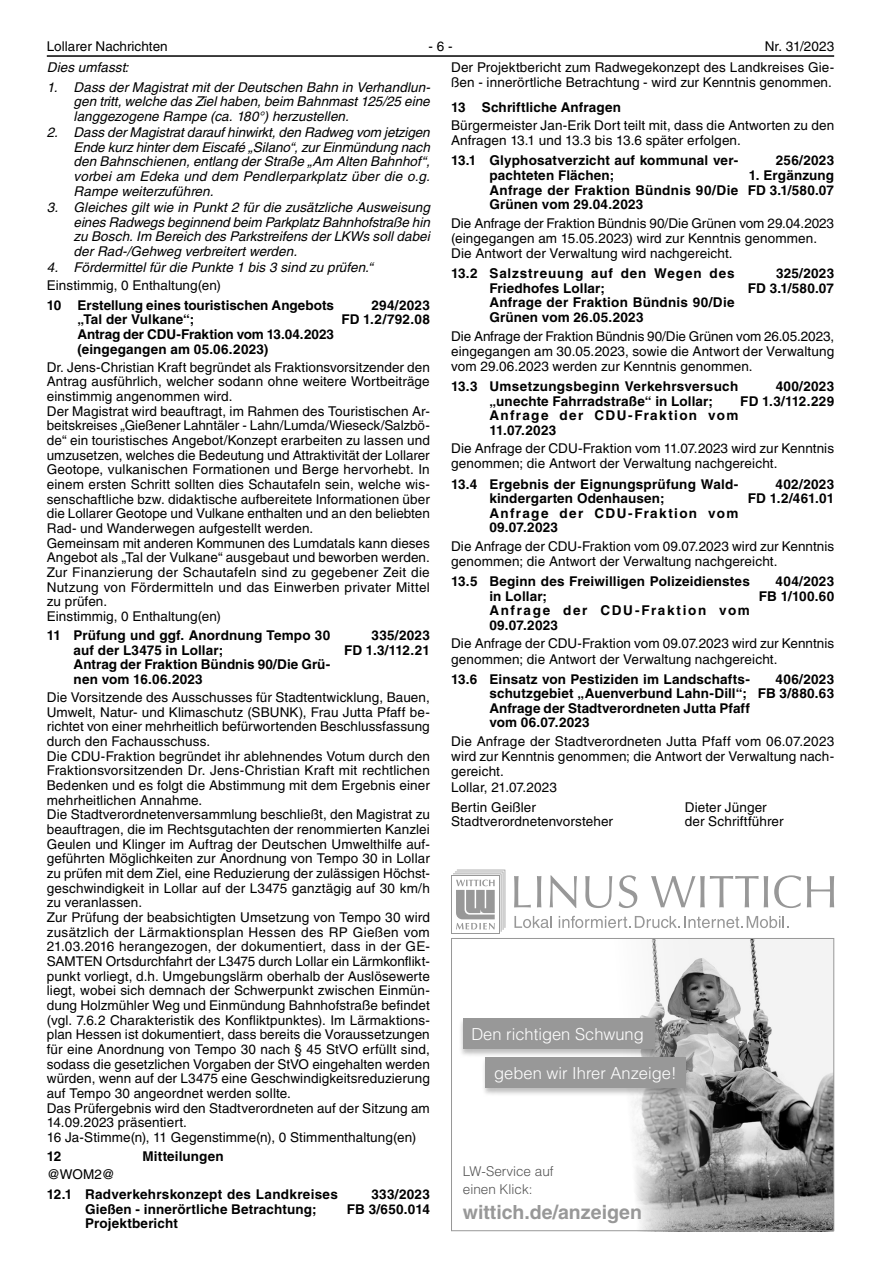
<style>
.page{position:relative;width:881px;height:1263px;background:#fff}
.page>*{position:absolute;margin:0;border:0;box-sizing:border-box;transform-origin:0 0}
.t1{font:19.5px "Helvetica LT Bold 2";color:#989898}
.t2{font:300 16.5px "Helvetica LT";color:#fff}
.t3{font:13.5px/14.7px "Helvetica LT";letter-spacing:.005em;color:#000}
.t4{font:700 13.5px/14.5px "Helvetica LT";letter-spacing:.015em;color:#000}
.t5{font:italic 13.5px/14.5px "Helvetica LT";letter-spacing:.005em;color:#000;text-align:justify}
.t6{font:300 13.5px/17.4px "Helvetica LT";color:#535353}
</style>
<div class="page">
<hr style="left:47px;top:55px;width:786px;height:2px;background:#000">
<img style="left:632px;top:940px;width:199px;height:289px">
<div style="left:451px;top:938px;width:382px;height:293px;border:1px solid #989898"></div>
<div style="left:458px;top:1018px;width:201px;height:39px;background:#000;opacity:.26"></div>
<div style="left:462px;top:1018px;width:192px;height:30px;background:#989898"></div>
<div style="left:481px;top:1057px;width:209px;height:39px;background:#000;opacity:.26"></div>
<div style="left:485px;top:1057px;width:200px;height:30px;background:#989898"></div>
<svg style="left:514px;top:876px;width:16px;height:31px"></svg>
<svg style="left:537px;top:876px;width:4px;height:31px"></svg>
<svg style="left:549px;top:875px;width:27px;height:33px"></svg>
<svg style="left:585px;top:876px;width:27px;height:32px"></svg>
<svg style="left:618px;top:875px;width:19px;height:33px"></svg>
<svg style="left:651px;top:876px;width:116px;height:31px"></svg>
<svg style="left:774px;top:875px;width:26px;height:33px"></svg>
<svg style="left:806px;top:876px;width:27px;height:31px"></svg>
<div style="left:451px;top:875px;width:48px;height:59px;background:#989898"></div>
<div style="left:452px;top:876px;width:46px;height:57px;background:#fff"></div>
<svg style="left:453px;top:870px;width:52px;height:62px"></svg>
<svg style="left:514px;top:916px;width:37px;height:12px"></svg>
<svg style="left:558px;top:916px;width:230px;height:12px"></svg>
<p class="t3" style="left:47px;top:39px;width:122px">Lollarer Nachrichten</p>
<p class="t3" style="left:428px;top:39px;width:26px">- 6 -</p>
<p class="t3" style="left:451px;top:35px;width:384px;line-height:21.3px;text-align:right">Nr. 31/2023<br>Der Projektbericht zum Radwegekonzept des Landkreises Gie-</p>
<p class="t3" style="left:451px;top:75px;width:382px">ßen - innerörtliche Betrachtung - wird zur Kenntnis genommen.</p>
<p class="t4" style="left:451px;top:99px;width:171px">13 Schriftliche Anfragen</p>
<p class="t3" style="left:451px;top:118px;width:384px;line-height:15.1px">Bürgermeister Jan-Erik Dort teilt mit, dass die Antworten zu den<br>Anfragen 13.1 und 13.3 bis 13.6 später erfolgen.</p>
<p class="t4" style="left:489px;top:153px;width:250px;text-indent:-38px">13.1 Glyphosatverzicht auf kommunal ver&shy;pachteten Flächen;<br>Anfrage der Fraktion Bündnis 90/Die<br>Grünen vom 29.04.2023</p>
<p class="t4" style="left:775px;top:153px;width:60px">256/2023</p>
<p class="t5" style="left:47px;top:60px;width:83px">Dies umfasst:</p>
<p class="t5" style="left:74px;top:80px;width:358px;text-indent:-27px">1. Dass der Magistrat mit der Deutschen Bahn in Verhandlun&shy;gen tritt, welche das Ziel haben, beim Bahnmast 125/25 eine langgezogene Rampe (ca. 180°) herzustellen.</p>
<p class="t5" style="left:74px;top:125px;width:357px;text-indent:-27px">2. Dass der Magistrat darauf hinwirkt, den Radweg vom jetzigen Ende kurz hinter dem Eiscafé „Silano“, zur Einmündung nach den Bahnschienen, entlang der Straße „Am Alten Bahnhof“, vorbei am Edeka und dem Pendlerparkplatz über die o.g.<br>Rampe weiterzuführen.</p>
<p class="t5" style="left:74px;top:200px;width:357px;text-indent:-27px">3. Gleiches gilt wie in Punkt 2 für die zusätzliche Ausweisung eines Radwegs beginnend beim Parkplatz Bahnhofstraße hin zu Bosch. Im Bereich des Parkstreifens der LKWs soll dabei der Rad-/Gehweg verbreitert werden.</p>
<p class="t5" style="left:47px;top:260px;width:327px">4. Fördermittel für die Punkte 1 bis 3 sind zu prüfen.“</p>
<p class="t3" style="left:47px;top:278px;width:176px">Einstimmig, 0 Enthaltung(en)</p>
<p class="t4" style="left:77px;top:298px;width:258px;text-indent:-31px">10 Erstellung eines touristischen Angebots „Tal der Vulkane“;<br>Antrag der CDU-Fraktion vom 13.04.2023 (eingegangen am 05.06.2023)</p>
<p class="t4" style="left:341px;top:298px;width:90px;text-align:right">294/2023<br>FD 1.2/792.08</p>
<p class="t3" style="left:47px;top:359px;width:384px">Dr. Jens-Christian Kraft begründet als Fraktionsvorsitzender den Antrag ausführlich, welcher sodann ohne weitere Wortbeiträge einstimmig angenommen wird.<br>Der Magistrat wird beauftragt, im Rahmen des Touristischen Ar&shy;beitskreises „Gießener Lahntäler - Lahn/Lumda/Wieseck/Salzbö&shy;de“ ein touristisches Angebot/Konzept erarbeiten zu lassen und umzusetzen, welches die Bedeutung und Attraktivität der Lollarer Geotope, vulkanischen Formationen und Berge hervorhebt. In einem ersten Schritt sollten dies Schautafeln sein, welche wis&shy;senschaftliche bzw. didaktische aufbereitete Informationen über die Lollarer Geotope und Vulkane enthalten und an den beliebten Rad- und Wanderwegen aufgestellt werden.<br>Gemeinsam mit anderen Kommunen des Lumdatals kann dieses Angebot als „Tal der Vulkane“ ausgebaut und beworben werden.<br>Zur Finanzierung der Schautafeln sind zu gegebener Zeit die Nutzung von Fördermitteln und das Einwerben privater Mittel zu prüfen.<br>Einstimmig, 0 Enthaltung(en)</p>
<p class="t4" style="left:74px;top:628px;width:258px;text-indent:-27px">11 Prüfung und ggf. Anordnung Tempo 30 auf der L3475 in Lollar;<br>Antrag der Fraktion Bündnis 90/Die Grü&shy;nen vom 16.06.2023</p>
<p class="t4" style="left:344px;top:628px;width:87px;text-align:right">335/2023<br>FD 1.3/112.21</p>
<p class="t3" style="left:47px;top:690px;width:384px">Die Vorsitzende des Ausschusses für Stadtentwicklung, Bauen, Umwelt, Natur- und Klimaschutz (SBUNK), Frau Jutta Pfaff be&shy;richtet von einer mehrheitlich befürwortenden Beschlussfassung durch den Fachausschuss.<br>Die CDU-Fraktion begründet ihr ablehnendes Votum durch den Fraktionsvorsitzenden Dr. Jens-Christian Kraft mit rechtlichen Bedenken und es folgt die Abstimmung mit dem Ergebnis einer mehrheitlichen Annahme.<br>Die Stadtverordnetenversammlung beschließt, den Magistrat zu beauftragen, die im Rechtsgutachten der renommierten Kanzlei Geulen und Klinger im Auftrag der Deutschen Umwelthilfe auf&shy;geführten Möglichkeiten zur Anordnung von Tempo 30 in Lollar zu prüfen mit dem Ziel, eine Reduzierung der zulässigen Höchst&shy;geschwindigkeit in Lollar auf der L3475 ganztägig auf 30 km/h zu veranlassen.<br>Zur Prüfung der beabsichtigten Umsetzung von Tempo 30 wird zusätzlich der Lärmaktionsplan Hessen des RP Gießen vom 21.03.2016 herangezogen, der dokumentiert, dass in der GE-SAMTEN Ortsdurchfahrt der L3475 durch Lollar ein Lärmkonflikt&shy;punkt vorliegt, d.h. Umgebungslärm oberhalb der Auslösewerte liegt, wobei sich demnach der Schwerpunkt zwischen Einmün&shy;dung Holzmühler Weg und Einmündung Bahnhofstraße befindet (vgl. 7.6.2 Charakteristik des Konfliktpunktes). Im Lärmaktions&shy;plan Hessen ist dokumentiert, dass bereits die Voraussetzungen für eine Anordnung von Tempo 30 nach § 45 StVO erfüllt sind, sodass die gesetzlichen Vorgaben der StVO eingehalten werden würden, wenn auf der L3475 eine Geschwindigkeitsreduzierung auf Tempo 30 angeordnet werden sollte.<br>Das Prüfergebnis wird den Stadtverordneten auf der Sitzung am 14.09.2023 präsentiert.<br>16 Ja-Stimme(n), 11 Gegenstimme(n), 0 Stimmenthaltung(en)</p>
<p class="t4" style="left:47px;top:1149px;width:16px">12</p>
<p class="t4" style="left:142px;top:1149px;width:83px">Mitteilungen</p>
<p class="t3" style="left:47px;top:1167px;width:70px">@WOM2@</p>
<p class="t4" style="left:85px;top:1187px;width:254px;text-indent:-38px">12.1 Radverkehrskonzept des Landkreises<br>Gießen - innerörtliche Betrachtung;<br>Projektbericht</p>
<p class="t4" style="left:347px;top:1187px;width:84px;text-align:right">333/2023<br>FB 3/650.014</p>
<p class="t4" style="left:747px;top:168px;width:88px">1. Ergänzung<br>FD 3.1/580.07</p>
<p class="t3" style="left:451px;top:215px;width:384px;line-height:15.1px">Die Anfrage der Fraktion Bündnis 90/Die Grünen vom 29.04.2023 (eingegangen am 15.05.2023) wird zur Kenntnis genommen.<br>Die Antwort der Verwaltung wird nachgereicht.</p>
<p class="t4" style="left:489px;top:266px;width:246px;text-indent:-38px">13.2 Salzstreuung auf den Wegen des<br>Friedhofes Lollar;<br>Anfrage der Fraktion Bündnis 90/Die<br>Grünen vom 26.05.2023</p>
<p class="t4" style="left:747px;top:266px;width:88px;text-align:right">325/2023<br>FD 3.1/580.07</p>
<p class="t3" style="left:451px;top:328px;width:384px;line-height:15.1px;text-align:justify">Die Anfrage der Fraktion Bündnis 90/Die Grünen vom 26.05.2023, eingegangen am 30.05.2023, sowie die Antwort der Verwaltung vom 29.06.2023 werden zur Kenntnis genommen.</p>
<p class="t4" style="left:489px;top:379px;width:250px;text-indent:-38px">13.3 Umsetzungsbeginn Verkehrsversuch „unechte Fahrradstraße“ in Lollar;<br>Anfrage der CDU-Fraktion vom<br>11.07.2023</p>
<p class="t4" style="left:740px;top:379px;width:95px;text-align:right">400/2023<br>FD 1.3/112.229</p>
<p class="t3" style="left:451px;top:441px;width:384px;line-height:15.1px">Die Anfrage der CDU-Fraktion vom 11.07.2023 wird zur Kenntnis genommen; die Antwort der Verwaltung nachgereicht.</p>
<p class="t4" style="left:489px;top:476px;width:250px;text-indent:-38px">13.4 Ergebnis der Eignungsprüfung Wald&shy;kindergarten Odenhausen;<br>Anfrage der CDU-Fraktion vom<br>09.07.2023</p>
<p class="t4" style="left:747px;top:476px;width:88px;text-align:right">402/2023<br>FD 1.2/461.01</p>
<p class="t3" style="left:451px;top:538px;width:384px;line-height:15.1px">Die Anfrage der CDU-Fraktion vom 09.07.2023 wird zur Kenntnis genommen; die Antwort der Verwaltung nachgereicht.</p>
<p class="t4" style="left:489px;top:574px;width:262px;text-indent:-38px">13.5 Beginn des Freiwilligen Polizeidienstes in Lollar;<br>Anfrage der CDU-Fraktion vom<br>09.07.2023</p>
<p class="t4" style="left:758px;top:574px;width:77px;text-align:right">404/2023<br>FB 1/100.60</p>
<p class="t3" style="left:451px;top:636px;width:384px;line-height:15.1px">Die Anfrage der CDU-Fraktion vom 09.07.2023 wird zur Kenntnis genommen; die Antwort der Verwaltung nachgereicht.</p>
<p class="t4" style="left:489px;top:671px;width:262px;text-indent:-38px">13.6 Einsatz von Pestiziden im Landschafts&shy;schutzgebiet „Auenverbund Lahn-Dill“; Anfrage der Stadtverordneten Jutta Pfaff vom 06.07.2023</p>
<p class="t4" style="left:757px;top:671px;width:78px;text-align:right">406/2023<br>FB 3/880.63</p>
<p class="t3" style="left:451px;top:734px;width:384px;line-height:15.1px">Die Anfrage der Stadtverordneten Jutta Pfaff vom 06.07.2023 wird zur Kenntnis genommen; die Antwort der Verwaltung nach&shy;gereicht.<br>Lollar, 21.07.2023</p>
<p class="t3" style="left:451px;top:800px;width:163px">Bertin Geißler<br>Stadtverordnetenvorsteher</p>
<p class="t3" style="left:684px;top:800px;width:100px">Dieter Jünger der Schriftführer</p>
<p class="t2" style="left:471px;top:1024px;width:174px">Den richtigen Schwung</p>
<p class="t2" style="left:494px;top:1063px;width:184px">geben wir Ihrer Anzeige!</p>
<p class="t6" style="left:462px;top:1162px;width:92px">LW-Service auf einen Klick:</p>
<h1 class="t1" style="left:462px;top:1200px;width:180px">wittich.de/anzeigen</h1>
</div>
